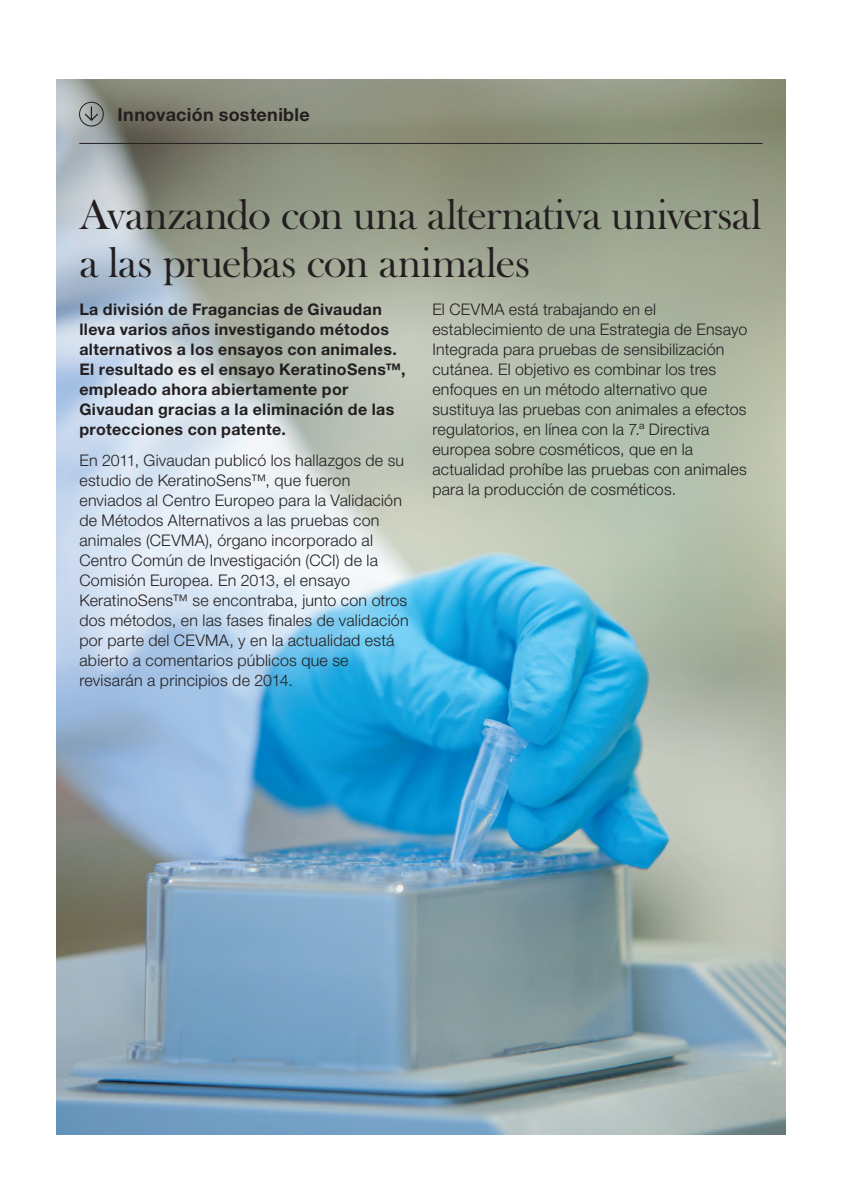
<style>
.page{position:relative;width:842px;height:1191px;background:#fff}
.page>*{position:absolute;margin:0;border:0;box-sizing:border-box;transform-origin:0 0}
.Heading2{font:44px/48px "Baskerville Old Face EF";letter-spacing:-.01em;color:#231f20}
.t1{font:700 18px "Helvetica Neue LT Std";letter-spacing:.02em;color:#231f20}
.Bodytext2{font:300 16px/20px "Helvetica Neue LT Std";letter-spacing:.015em;color:#231f20}
.BodyBold2{font:700 16px/20px "Helvetica Neue LT Std";letter-spacing:.02em;color:#231f20}
</style>
<div class="page">
<img style="left:57px;top:79px;width:728px;height:1055px">
<hr style="left:79px;top:143px;width:684px;height:1px;background:#231f20">
<svg style="left:85px;top:106px;width:13px;height:15px"></svg>
<div style="left:79px;top:102px;width:25px;height:24px;border:1px solid #231f20;border-radius:50%"></div>
<p class="t1" style="left:118px;top:103px;width:194px">Innovación sostenible</p>
<p class="Heading2" style="left:79px;top:191px;width:684px">Avanzando con una alternativa universal a las pruebas con animales</p>
<p class="BodyBold2" style="left:79px;top:299px;width:328px">La división de Fragancias de Givaudan lleva varios años investigando métodos alternativos a los ensayos con animales.<br>El resultado es el ensayo KeratinoSens™, empleado ahora abiertamente por Givaudan gracias a la eliminación de las protecciones con patente.</p>
<p class="Bodytext2" style="left:79px;top:450px;width:331px">En 2011, Givaudan publicó los hallazgos de su estudio de KeratinoSens™, que fueron enviados al Centro Europeo para la Validación de Métodos Alternativos a las pruebas con animales (CEVMA), órgano incorporado al Centro Común de Investigación (CCI) de la Comisión Europea. En 2013, el ensayo KeratinoSens™ se encontraba, junto con otros dos métodos, en las fases finales de validación por parte del CEVMA, y en la actualidad está abierto a comentarios públicos que se revisarán a principios de 2014.</p>
<p class="Bodytext2" style="left:432px;top:299px;width:317px">El CEVMA está trabajando en el establecimiento de una Estrategia de Ensayo Integrada para pruebas de sensibilización cutánea. El objetivo es combinar los tres enfoques en un método alternativo que sustituya las pruebas con animales a efectos regulatorios, en línea con la 7.ª Directiva europea sobre cosméticos, que en la actualidad prohíbe las pruebas con animales para la producción de cosméticos.</p>
</div>
